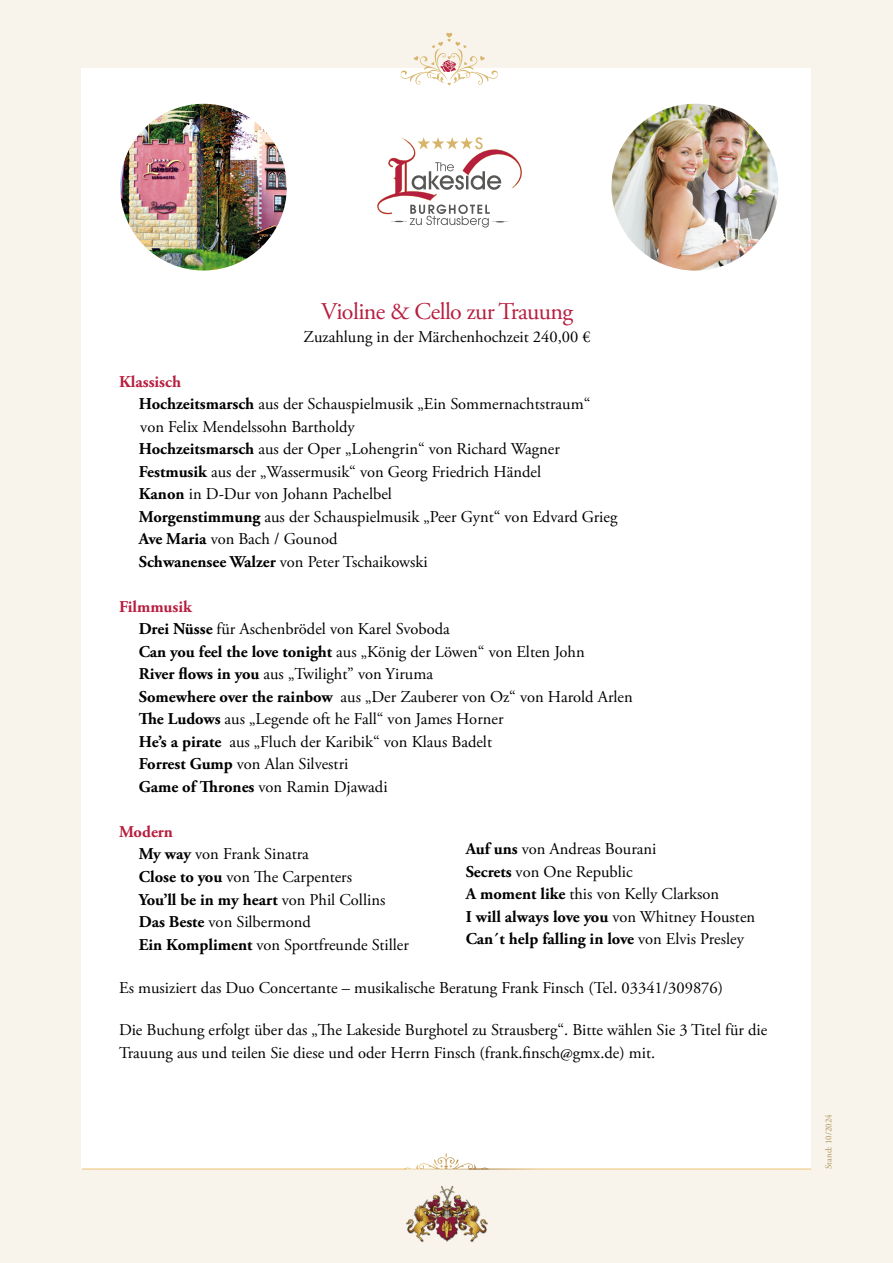
<style>
.page{position:relative;width:893px;height:1263px;background:#f8f4ec}
.page>*{position:absolute;margin:0;border:0;box-sizing:border-box;transform-origin:0 0}
.t1{font:24px "Adobe Garamond Pro";letter-spacing:-.025em;color:#b71e3f}
.t2{font:16.5px/22.5px "Adobe Garamond Pro";color:#000}
.t3{font:9px "Adobe Garamond Pro";color:#ae9357}
.s1{font-weight:700;color:#b71e3f}
.s2{font-weight:700}
</style>
<div class="page">
<div style="left:82px;top:68px;width:729px;height:1101px;background:#fff"></div>
<hr style="left:82px;top:1169px;width:324px;height:1px;background:#e9be67">
<hr style="left:468px;top:1169px;width:343px;height:1px;background:#fff">
<svg style="left:403px;top:1152px;width:86px;height:17px"></svg>
<img style="left:406px;top:1185px;width:82px;height:57px">
<svg style="left:377px;top:137px;width:145px;height:91px"></svg>
<img style="left:120px;top:104px;width:167px;height:166px;border-radius:83px">
<img style="left:611px;top:104px;width:167px;height:167px;border-radius:83px">
<svg style="left:400px;top:33px;width:98px;height:53px"></svg>
<h1 class="t1" style="left:321px;top:297px;width:254px">Violine &amp; Cello zur Trauung</h1>
<p class="t2" style="left:304px;top:326px;width:289px">Zuzahlung in der Märchenhochzeit 240,00 €</p>
<p class="t2" style="left:139px;top:371px;width:480px;text-indent:-20px"><span class="s1">Klassisch<br></span><span class="s2">Hochzeitsmarsch</span> aus der Schauspielmusik „Ein Sommernachtstraum“ von Felix Mendelssohn Bartholdy<br><span class="s2">Hochzeitsmarsch</span> aus der Oper „Lohengrin“ von Richard Wagner <span class="s2">Festmusik</span> aus der „Wassermusik“ von Georg Friedrich Händel<br><span class="s2">Kanon</span> in D-Dur von Johann Pachelbel<br><span class="s2">Morgenstimmung</span> aus der Schauspielmusik „Peer Gynt“ von Edvard Grieg <span class="s2">Ave Maria</span> von Bach / Gounod<br><span class="s2">Schwanensee Walzer</span> von Peter Tschaikowski</p>
<p class="t2" style="left:139px;top:596px;width:496px;text-indent:-20px"><span class="s1">Filmmusik<br></span><span class="s2">Drei Nüsse</span> für Aschenbrödel von Karel Svoboda<br><span class="s2">Can you feel the love tonight</span> aus „König der Löwen“ von Elten John<br><span class="s2">River flows in you</span> aus „Twilight” von Yiruma<br><span class="s2">Somewhere over the rainbow</span> aus „Der Zauberer von Oz“ von Harold Arlen <span class="s2">The Ludows</span> aus „Legende oft he Fall“ von James Horner<br><span class="s2">He’s a pirate</span> aus „Fluch der Karibik“ von Klaus Badelt<br><span class="s2">Forrest Gump</span> von Alan Silvestri<br><span class="s2">Game of Thrones</span> von Ramin Djawadi</p>
<p class="t2" style="left:139px;top:821px;width:272px;text-indent:-20px"><span class="s1">Modern<br></span><span class="s2">My way</span> von Frank Sinatra<br><span class="s2">Close to you</span> von The Carpenters<br><span class="s2">You’ll be in my heart</span> von Phil Collins<br><span class="s2">Das Beste</span> von Silbermond<br><span class="s2">Ein Kompliment</span> von Sportfreunde Stiller</p>
<p class="t2" style="left:119px;top:977px;width:605px">Es musiziert das Duo Concertante – musikalische Beratung Frank Finsch (Tel. 03341/309876)</p>
<p class="t2" style="left:119px;top:1019px;width:650px">Die Buchung erfolgt über das „The Lakeside Burghotel zu Strausberg“. Bitte wählen Sie 3 Titel für die<br>Trauung aus und teilen Sie diese und oder Herrn Finsch (frank.finsch@gmx.de) mit.</p>
<p class="t2" style="left:466px;top:838px;width:291px"><span class="s2">Auf uns</span> von Andreas Bourani<br><span class="s2">Secrets</span> von One Republic<br><span class="s2">A moment like</span> this von Kelly Clarkson<br><span class="s2">I will always love you</span> von Whitney Housten <span class="s2">Can´t help falling in love</span> von Elvis Presley</p>
<p class="t3" style="left:823px;top:1169px;width:56px;rotate:-90deg">Stand: 10/2024</p>
</div>
